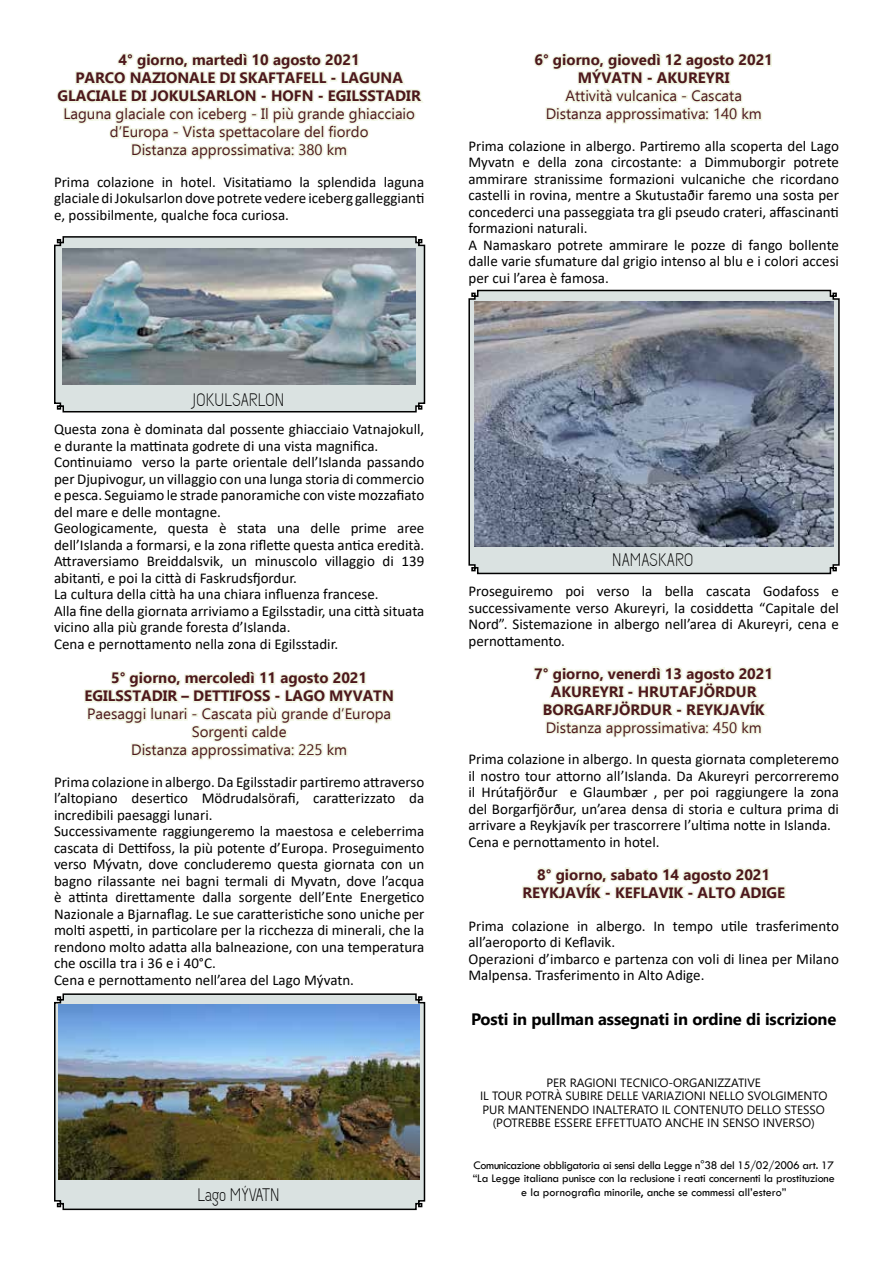
<style>
.page{position:relative;width:893px;height:1263px;background:#fff}
.page>*{position:absolute;margin:0;border:0;box-sizing:border-box;transform-origin:0 0}
.t1{font:18px "Capsuula";color:#000}
.t2{font:700 16.5px "Segoe UI";letter-spacing:-.01em;color:#000}
.t3{font:15px/16.5px "Calibri";color:#000}
.t4{font:700 15px/18px "Ebrima";color:#4d181c;text-align:center}
.t5{font:15px/18px "Ebrima";color:#4d181c;text-align:center}
.t6{font:12px/13.5px "Tw Cen";letter-spacing:-.01em;color:#000;text-align:center}
.t7{font:12px/13.5px "Segoe UI";color:#000;text-align:center}
</style>
<div class="page">
<svg style="left:56px;top:52px;width:367px;height:108px"></svg>
<svg style="left:54px;top:236px;width:372px;height:177px;background:#95a1a6"></svg>
<svg style="left:84px;top:670px;width:310px;height:90px"></svg>
<img style="left:54px;top:993px;width:372px;height:218px">
<svg style="left:534px;top:52px;width:238px;height:72px"></svg>
<svg style="left:468px;top:289px;width:372px;height:286px;background:#858d9a"></svg>
<svg style="left:533px;top:666px;width:239px;height:72px"></svg>
<svg style="left:522px;top:867px;width:264px;height:33px"></svg>
<p class="t4" style="left:58px;top:50px;width:365px">4° giorno, martedì 10 agosto 2021<br>PARCO NAZIONALE DI SKAFTAFELL - LAGUNA<br>GLACIALE DI JOKULSARLON - HOFN - EGILSSTADIR</p>
<p class="t5" style="left:63px;top:104px;width:353px">Laguna glaciale con iceberg - Il più grande ghiacciaio d’Europa - Vista spettacolare del fiordo<br>Distanza approssimativa: 380 km</p>
<p class="t3" style="left:54px;top:173px;width:372px;text-align:justify">Prima colazione in hotel. Visitatiamo la splendida laguna glaciale di Jokulsarlon dove potrete vedere iceberg galleggianti e, possibilmente, qualche foca curiosa.</p>
<p class="t1" style="left:193px;top:390px;width:93px">JOKULSARLON</p>
<p class="t3" style="left:54px;top:420px;width:372px">Questa zona è dominata dal possente ghiacciaio Vatnajokull, e durante la mattinata godrete di una vista magnifica.<br>Continuiamo verso la parte orientale dell’Islanda passando per Djupivogur, un villaggio con una lunga storia di commercio e pesca. Seguiamo le strade panoramiche con viste mozzafiato del mare e delle montagne.<br>Geologicamente, questa è stata una delle prime aree dell’Islanda a formarsi, e la zona riflette questa antica eredità.<br>Attraversiamo Breiddalsvik, un minuscolo villaggio di 139 abitanti, e poi la città di Faskrudsfjordur.<br>La cultura della città ha una chiara influenza francese.<br>Alla fine della giornata arriviamo a Egilsstadir, una città situata vicino alla più grande foresta d’Islanda.<br>Cena e pernottamento nella zona di Egilsstadir.</p>
<p class="t4" style="left:84px;top:668px;width:311px">5° giorno, mercoledì 11 agosto 2021<br>EGILSSTADIR – DETTIFOSS - LAGO MYVATN</p>
<p class="t5" style="left:87px;top:704px;width:306px">Paesaggi lunari - Cascata più grande d’Europa<br>Sorgenti calde<br>Distanza approssimativa: 225 km</p>
<p class="t3" style="left:54px;top:773px;width:372px">Prima colazione in albergo. Da Egilsstadir partiremo attraverso l’altopiano desertico Mödrudalsörafi, caratterizzato da incredibili paesaggi lunari.<br>Successivamente raggiungeremo la maestosa e celeberrima cascata di Dettifoss, la più potente d’Europa. Proseguimento verso Mývatn, dove concluderemo questa giornata con un bagno rilassante nei bagni termali di Myvatn, dove l’acqua è attinta direttamente dalla sorgente dell’Ente Energetico Nazionale a Bjarnaflag. Le sue caratteristiche sono uniche per molti aspetti, in particolare per la ricchezza di minerali, che la rendono molto adatta alla balneazione, con una temperatura che oscilla tra i 36 e i 40°C.<br>Cena e pernottamento nell’area del Lago Mývatn.</p>
<p class="t1" style="left:197px;top:1184px;width:84px">Lago MÝVATN</p>
<p class="t4" style="left:534px;top:50px;width:240px">6° giorno, giovedì 12 agosto 2021<br>MÝVATN - AKUREYRI</p>
<p class="t5" style="left:546px;top:86px;width:218px">Attività vulcanica - Cascata<br>Distanza approssimativa: 140 km</p>
<p class="t3" style="left:468px;top:137px;width:372px">Prima colazione in albergo. Partiremo alla scoperta del Lago Myvatn e della zona circostante: a Dimmuborgir potrete ammirare stranissime formazioni vulcaniche che ricordano castelli in rovina, mentre a Skutustaðir faremo una sosta per concederci una passeggiata tra gli pseudo crateri, affascinanti formazioni naturali.<br>A Namaskaro potrete ammirare le pozze di fango bollente dalle varie sfumature dal grigio intenso al blu e i colori accesi per cui l’area è famosa.</p>
<p class="t1" style="left:612px;top:550px;width:83px">NAMASKARO</p>
<p class="t3" style="left:468px;top:582px;width:372px;text-align:justify">Proseguiremo poi verso la bella cascata Godafoss e successivamente verso Akureyri, la cosiddetta “Capitale del Nord”. Sistemazione in albergo nell’area di Akureyri, cena e pernottamento.</p>
<p class="t4" style="left:534px;top:663px;width:240px">7° giorno, venerdì 13 agosto 2021<br>AKUREYRI - HRUTAFJÖRDUR<br>BORGARFJÖRDUR - REYKJAVÍK</p>
<p class="t5" style="left:546px;top:718px;width:218px">Distanza approssimativa: 450 km</p>
<p class="t3" style="left:468px;top:750px;width:372px">Prima colazione in albergo. In questa giornata completeremo il nostro tour attorno all’Islanda. Da Akureyri percorreremo il Hrútafjörður e Glaumbær , per poi raggiungere la zona del Borgarfjörður, un’area densa di storia e cultura prima di arrivare a Reykjavík per trascorrere l’ultima notte in Islanda.<br>Cena e pernottamento in hotel.</p>
<p class="t4" style="left:522px;top:864px;width:264px">8° giorno, sabato 14 agosto 2021<br>REYKJAVÍK - KEFLAVIK - ALTO ADIGE</p>
<p class="t3" style="left:468px;top:917px;width:372px">Prima colazione in albergo. In tempo utile trasferimento all’aeroporto di Keflavik.<br>Operazioni d’imbarco e partenza con voli di linea per Milano Malpensa. Trasferimento in Alto Adige.</p>
<p class="t2" style="left:471px;top:1004px;width:367px">Posti in pullman assegnati in ordine di iscrizione</p>
<p class="t7" style="left:480px;top:1075px;width:349px">PER RAGIONI TECNICO-ORGANIZZATIVE<br>IL TOUR POTRÀ SUBIRE DELLE VARIAZIONI NELLO SVOLGIMENTO PUR MANTENENDO INALTERATO IL CONTENUTO DELLO STESSO (POTREBBE ESSERE EFFETTUATO ANCHE IN SENSO INVERSO)</p>
<p class="t6" style="left:473px;top:1158px;width:363px">Comunicazione obbligatoria ai sensi della Legge n°38 del 15/02/2006 art. 17 “La Legge italiana punisce con la reclusione i reati concernenti la prostituzione e la pornografia minorile, anche se commessi all’estero”</p>
</div>
